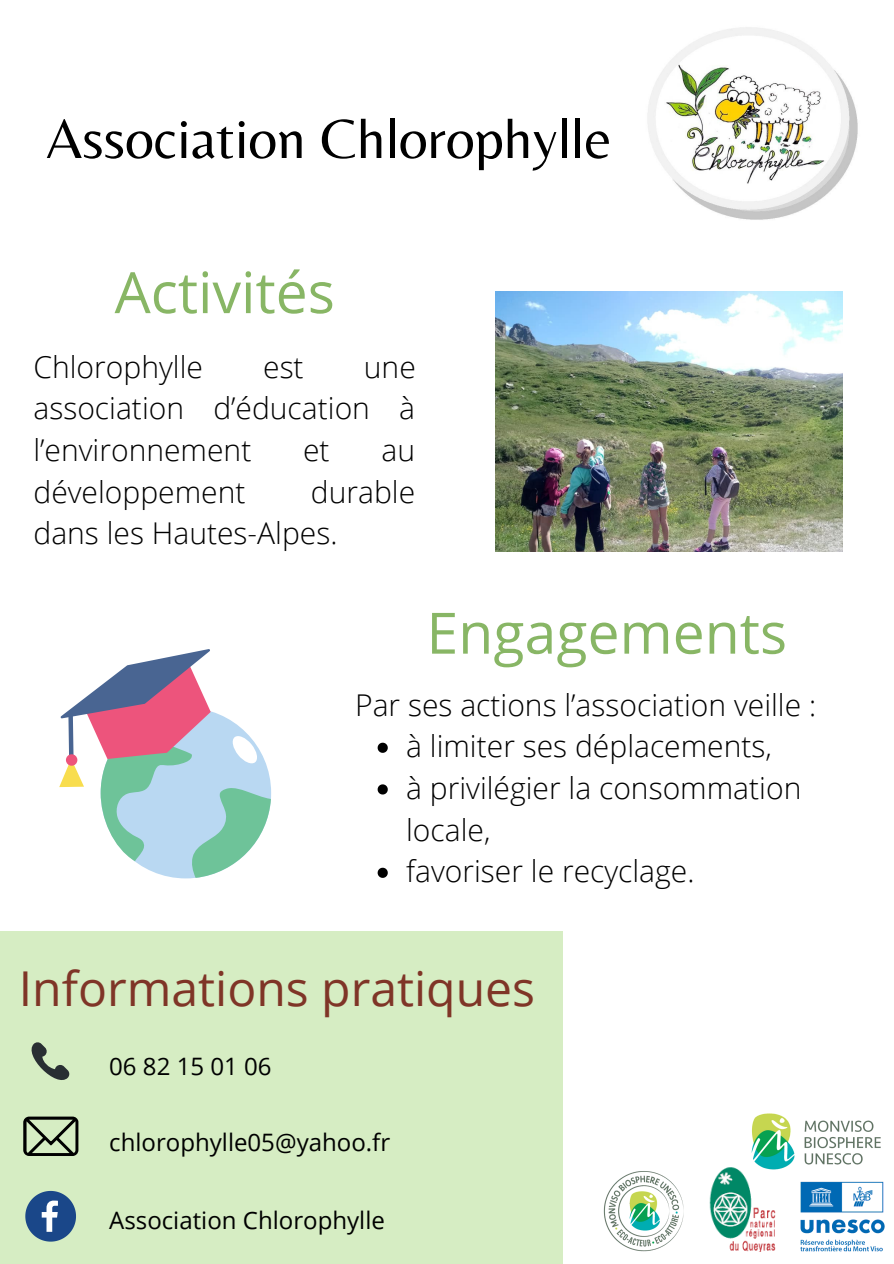
<style>
.page{position:relative;width:894px;height:1264px;background:#fff}
.page>*{position:absolute;margin:0;border:0;box-sizing:border-box;transform-origin:0 0}
.t1{font:57.45px "Belleza";color:#000}
.t2{font:57px "Open Sans";color:#88b665}
.t3{font:48px "Open Sans";color:#7f3527}
.t4{font:300 30px/41.7px "Open Sans";color:#000}
.t5{font:24px "Open Sans";color:#000}
</style>
<div class="page">
<div style="left:0;top:931px;width:563px;height:332px;background:#d6edc3"></div>
<svg style="left:31px;top:1042px;width:39px;height:38px"></svg>
<svg style="left:23px;top:1116px;width:55px;height:39px"></svg>
<img style="left:603px;top:1171px;width:81px;height:81px">
<img style="left:709px;top:1167px;width:67px;height:84px">
<img style="left:800px;top:1181px;width:85px;height:71px">
<svg style="left:25px;top:1190px;width:51px;height:51px"></svg>
<img style="left:647px;top:27px;width:211px;height:193px">
<img style="left:495px;top:292px;width:347px;height:260px">
<svg style="left:377px;top:742px;width:10px;height:10px"></svg>
<svg style="left:377px;top:784px;width:10px;height:10px"></svg>
<svg style="left:377px;top:867px;width:10px;height:10px"></svg>
<svg style="left:59px;top:649px;width:212px;height:228px"></svg>
<div style="left:66px;top:754px;width:11px;height:11px;background:#ed547c;border-radius:50%"></div>
<img style="left:751px;top:1113px;width:129px;height:58px">
<p class="t1" style="left:46px;top:105px;width:566px">Association Chlorophylle</p>
<p class="t2" style="left:114px;top:252px;width:222px">Activités</p>
<p class="t4" style="left:33px;top:345px;width:171px">Chlorophylle</p>
<p class="t4" style="left:263px;top:345px;width:42px">est</p>
<p class="t4" style="left:33px;top:345px;width:384px;text-align:justify;text-indent:330px">une association d’éducation à l’environnement</p>
<p class="t4" style="left:303px;top:428px;width:28px">et</p>
<p class="t4" style="left:381px;top:428px;width:35px">au</p>
<p class="t4" style="left:33px;top:470px;width:213px">développement</p>
<p class="t4" style="left:33px;top:470px;width:383px;text-indent:277px">durable dans les Hautes-Alpes.</p>
<p class="t2" style="left:426px;top:592px;width:362px">Engagements</p>
<p class="t4" style="left:355px;top:683px;width:462px">Par ses actions l’association veille :</p>
<p class="t4" style="left:406px;top:724px;width:367px">à limiter ses déplacements,</p>
<p class="t4" style="left:406px;top:766px;width:396px">à privilégier la consommation locale,</p>
<p class="t4" style="left:406px;top:849px;width:290px">favoriser le recyclage.</p>
<p class="t3" style="left:19px;top:955px;width:517px">Informations pratiques</p>
<p class="t5" style="left:109px;top:1049px;width:164px">06 82 15 01 06</p>
<p class="t5" style="left:109px;top:1125px;width:282px">chlorophylle05@yahoo.fr</p>
<p class="t5" style="left:109px;top:1203px;width:277px">Association Chlorophylle</p>
</div>
